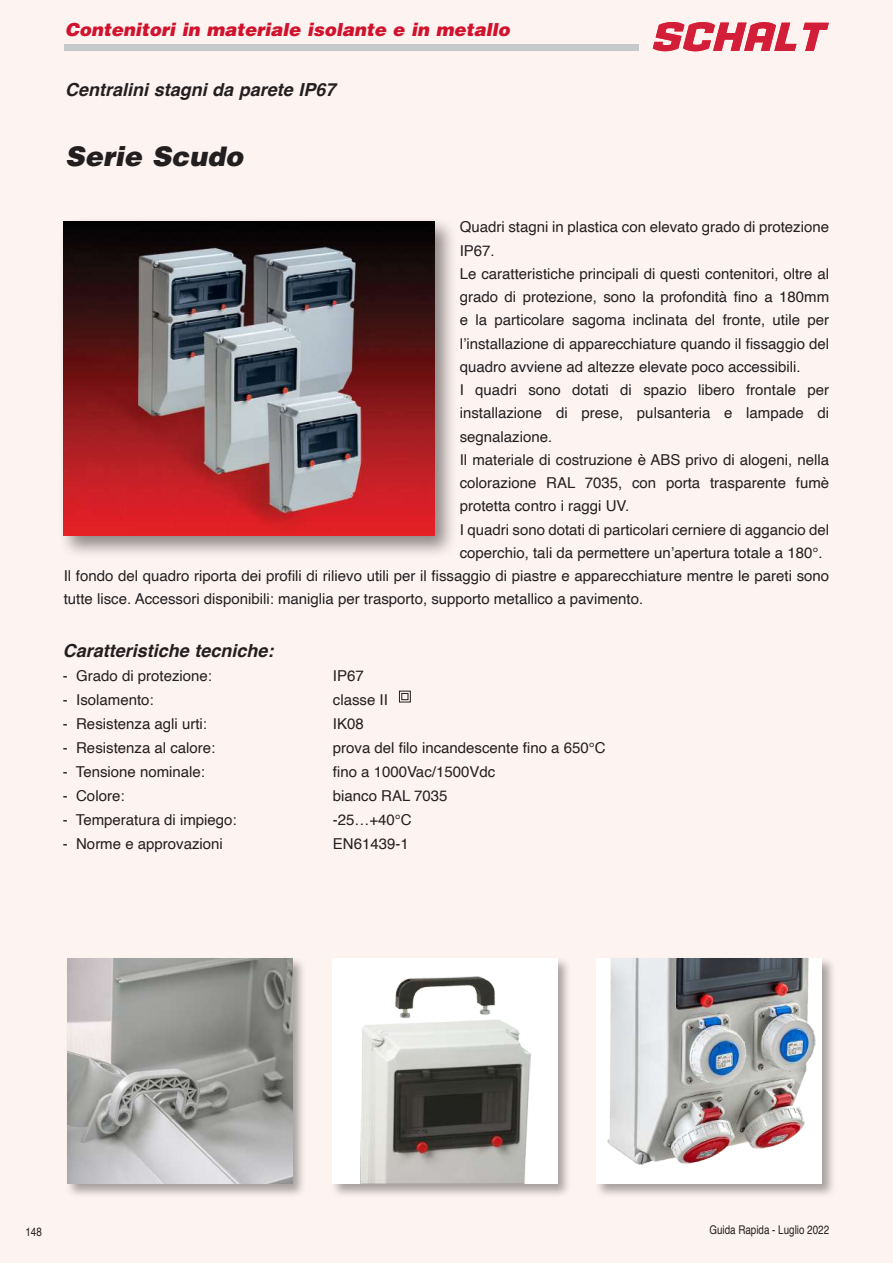
<style>
.page{position:relative;width:893px;height:1263px;background:#fdf3f1}
.page>*{position:absolute;margin:0;border:0;box-sizing:border-box;transform-origin:0 0}
.t1{font:italic 900 27px "Helvetica";color:#231f20}
.t2{font:italic 700 18px "Helvetica";color:#231f20}
.t3{font:italic 900 18px "Helvetica";color:#d1122c}
.t4{font:15px "Helvetica";color:#231f20}
.t5{font:condensed 12px "Helvetica";color:#231f20}
</style>
<div class="page">
<svg style="left:653px;top:22px;width:143px;height:29px"></svg>
<svg style="left:803px;top:23px;width:26px;height:28px"></svg>
<div style="left:64px;top:45px;width:574px;height:6px;background:#c7c8ca"></div>
<svg style="left:399px;top:690px;width:12px;height:13px"></svg>
<div style="left:65px;top:956px;width:242px;height:242px;background:#231f20;opacity:.39"></div>
<img style="left:68px;top:958px;width:225px;height:226px">
<div style="left:330px;top:956px;width:242px;height:242px;background:#231f20;opacity:.39"></div>
<img style="left:332px;top:959px;width:225px;height:224px">
<div style="left:594px;top:956px;width:242px;height:242px;background:#231f20;opacity:.39"></div>
<img style="left:596px;top:958px;width:226px;height:226px">
<div style="left:58px;top:216px;width:400px;height:343px;background:#231f20;opacity:.5"></div>
<img style="left:63px;top:221px;width:371px;height:315px">
<p class="t3" style="left:65px;top:17px;width:446px">Contenitori in materiale isolante e in metallo</p>
<p class="t2" style="left:65px;top:78px;width:272px">Centralini stagni da parete IP67</p>
<h1 class="t1" style="left:65px;top:138px;width:179px">Serie Scudo</h1>
<p class="t4" style="left:460px;top:216px;width:371px">Quadri stagni in plastica con elevato grado di protezione</p>
<p class="t4" style="left:460px;top:239px;width:37px">IP67.</p>
<p class="t4" style="left:460px;top:262px;width:371px">Le caratteristiche principali di questi contenitori, oltre al</p>
<p class="t4" style="left:460px;top:285px;width:371px">grado di protezione, sono la profondità fino a 180mm</p>
<p class="t4" style="left:460px;top:309px;width:371px">e la particolare sagoma inclinata del fronte, utile per</p>
<p class="t4" style="left:460px;top:332px;width:371px">l’installazione di apparecchiature quando il fissaggio del</p>
<p class="t4" style="left:460px;top:355px;width:342px">quadro avviene ad altezze elevate poco accessibili.</p>
<p class="t4" style="left:460px;top:378px;width:371px">I quadri sono dotati di spazio libero frontale per</p>
<p class="t4" style="left:460px;top:402px;width:371px">installazione di prese, pulsanteria e lampade di</p>
<p class="t4" style="left:460px;top:425px;width:94px">segnalazione.</p>
<p class="t4" style="left:460px;top:448px;width:371px">Il materiale di costruzione è ABS privo di alogeni, nella</p>
<p class="t4" style="left:460px;top:471px;width:371px">colorazione RAL 7035, con porta trasparente fumè</p>
<p class="t4" style="left:460px;top:495px;width:171px">protetta contro i raggi UV.</p>
<p class="t4" style="left:460px;top:518px;width:371px">I quadri sono dotati di particolari cerniere di aggancio del</p>
<p class="t4" style="left:460px;top:541px;width:364px">coperchio, tali da permettere un’apertura totale a 180°.</p>
<p class="t4" style="left:64px;top:564px;width:767px">Il fondo del quadro riporta dei profili di rilievo utili per il fissaggio di piastre e apparecchiature mentre le pareti sono</p>
<p class="t4" style="left:64px;top:588px;width:581px">tutte lisce. Accessori disponibili: maniglia per trasporto, supporto metallico a pavimento.</p>
<p class="t2" style="left:63px;top:640px;width:212px">Caratteristiche tecniche:</p>
<p class="t4" style="left:63px;top:664px;width:151px">- Grado di protezione:</p>
<p class="t4" style="left:333px;top:664px;width:32px">IP67</p>
<p class="t4" style="left:63px;top:688px;width:92px">- Isolamento:</p>
<p class="t4" style="left:333px;top:688px;width:57px">classe II</p>
<p class="t4" style="left:63px;top:712px;width:146px">- Resistenza agli urti:</p>
<p class="t4" style="left:333px;top:712px;width:32px">IK08</p>
<p class="t4" style="left:63px;top:736px;width:154px">- Resistenza al calore:</p>
<p class="t4" style="left:333px;top:736px;width:274px">prova del filo incandescente fino a 650°C</p>
<p class="t4" style="left:63px;top:760px;width:144px">- Tensione nominale:</p>
<p class="t4" style="left:333px;top:760px;width:164px">fino a 1000Vac/1500Vdc</p>
<p class="t4" style="left:63px;top:784px;width:63px">- Colore:</p>
<p class="t4" style="left:333px;top:784px;width:116px">bianco RAL 7035</p>
<p class="t4" style="left:63px;top:808px;width:175px">- Temperatura di impiego:</p>
<p class="t4" style="left:333px;top:808px;width:80px">-25…+40°C</p>
<p class="t4" style="left:63px;top:832px;width:162px">- Norme e approvazioni</p>
<p class="t4" style="left:333px;top:832px;width:77px">EN61439-1</p>
<p class="t5" style="left:26px;top:1224px;width:18px">148</p>
<p class="t5" style="left:709px;top:1222px;width:121px">Guida Rapida - Luglio 2022</p>
</div>
